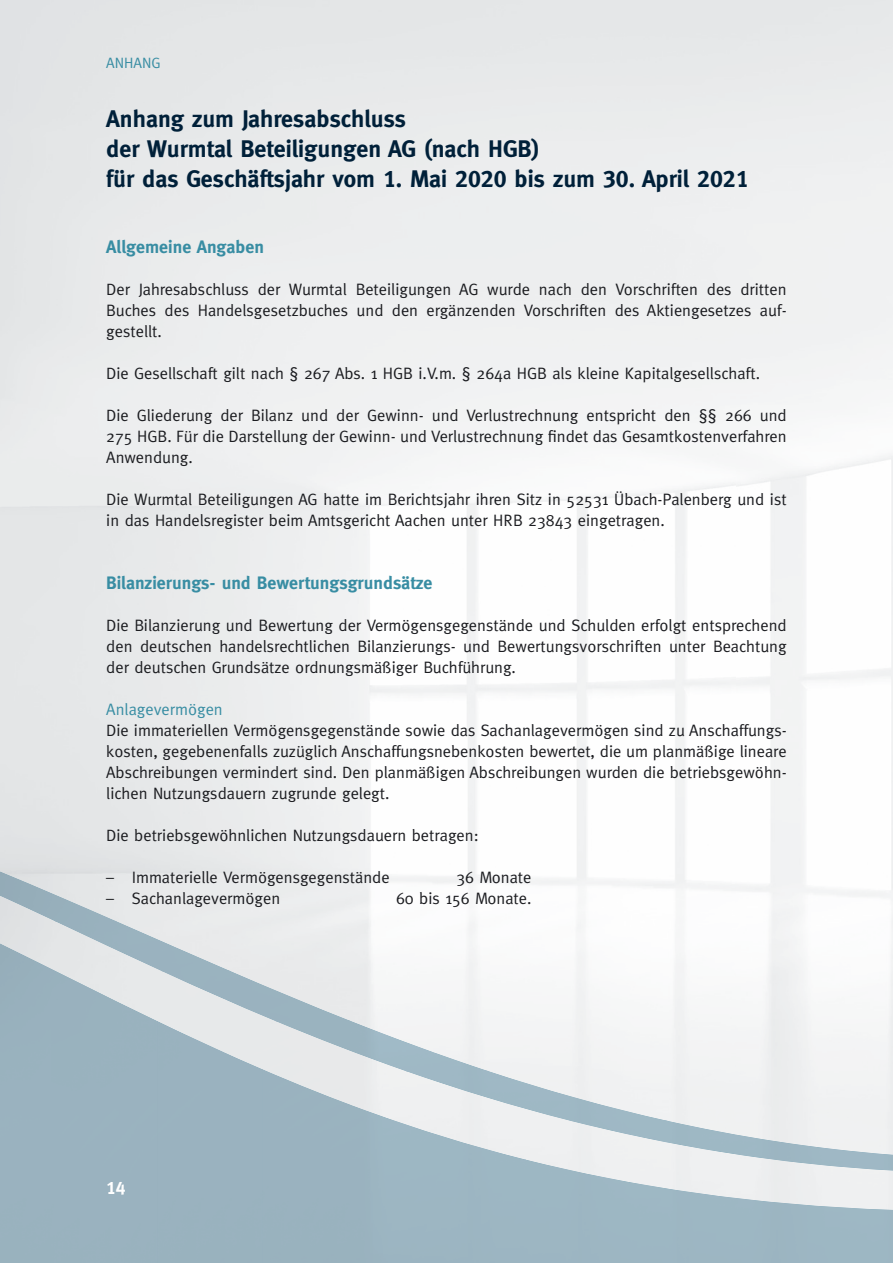
<style>
.page{position:relative;width:893px;height:1263px;background:#fff}
.page>*{position:absolute;margin:0;border:0;box-sizing:border-box;transform-origin:0 0}
.t1{font:700 24px/30px "Meta";color:#002039}
.t2{font:700 18px "Meta";color:#388da3}
.t3{font:18px "Meta Bold Caps";color:#fff}
.t4{font:16.5px/21px "Meta";color:#1b1c20;text-align:justify}
.t5{font:16.5px "Meta";color:#388da3}
.t6{font:15px "Meta";color:#388da3}
.s1{font-family:"Meta Bold Caps";font-weight:400}
</style>
<div class="page">
<img style="left:0;top:871px;width:117px;height:51px">
<img style="left:55px;top:921px;width:176px;height:50px">
<img style="left:161px;top:970px;width:190px;height:51px">
<img style="left:275px;top:1021px;width:214px;height:50px">
<img style="left:405px;top:1071px;width:263px;height:50px">
<img style="left:569px;top:1120px;width:324px;height:39px">
<img style="left:262px;top:1069px;width:106px;height:194px">
<img style="left:367px;top:1111px;width:159px;height:152px">
<img style="left:525px;top:1159px;width:368px;height:104px">
<p class="t6" style="left:106px;top:54px;width:56px">ANHANG</p>
<h1 class="t1" style="left:106px;top:104px;width:644px">Anhang zum Jahresabschluss<br>der Wurmtal Beteiligungen AG (nach HGB)<br>für das Geschäftsjahr vom <span class="s1">1.</span> Mai <span class="s1">2020</span> bis zum <span class="s1">30.</span> April <span class="s1">2021</span></h1>
<p class="t2" style="left:106px;top:237px;width:159px">Allgemeine Angaben</p>
<p class="t4" style="left:106px;top:279px;width:682px">Der Jahresabschluss der Wurmtal Beteiligungen AG wurde nach den Vorschriften des dritten Buches des Handelsgesetzbuches und den ergänzenden Vorschriften des Aktiengesetzes auf&shy;gestellt.</p>
<p class="t4" style="left:106px;top:363px;width:655px">Die Gesellschaft gilt nach § 267 Abs. 1 HGB i.V.m. § 264a HGB als kleine Kapitalgesellschaft.</p>
<p class="t4" style="left:106px;top:405px;width:682px">Die Gliederung der Bilanz und der Gewinn- und Verlustrechnung entspricht den §§ 266 und 275 HGB. Für die Darstellung der Gewinn- und Verlustrechnung findet das Gesamtkostenverfahren Anwendung.</p>
<p class="t4" style="left:106px;top:489px;width:682px">Die Wurmtal Beteiligungen AG hatte im Berichtsjahr ihren Sitz in 52531 Übach-Palenberg und ist in das Handelsregister beim Amtsgericht Aachen unter HRB 23843 eingetragen.</p>
<p class="t2" style="left:106px;top:573px;width:328px">Bilanzierungs- und Bewertungsgrundsätze</p>
<p class="t4" style="left:106px;top:615px;width:682px">Die Bilanzierung und Bewertung der Vermögensgegenstände und Schulden erfolgt entsprechend den deutschen handelsrechtlichen Bilanzierungs- und Bewertungsvorschriften unter Beachtung der deutschen Grundsätze ordnungsmäßiger Buchführung.</p>
<p class="t5" style="left:106px;top:700px;width:118px">Anlagevermögen</p>
<p class="t4" style="left:106px;top:720px;width:682px">Die immateriellen Vermögensgegenstände sowie das Sachanlagevermögen sind zu Anschaffungs&shy;kosten, gegebenenfalls zuzüglich Anschaffungsnebenkosten bewertet, die um planmäßige lineare Abschreibungen vermindert sind. Den planmäßigen Abschreibungen wurden die betriebsgewöhn&shy;lichen Nutzungsdauern zugrunde gelegt.</p>
<p class="t4" style="left:106px;top:825px;width:374px">Die betriebsgewöhnlichen Nutzungsdauern betragen:</p>
<p class="t4" style="left:106px;top:867px;width:285px">– Immaterielle Vermögensgegenstände</p>
<p class="t4" style="left:456px;top:867px;width:77px">36 Monate</p>
<p class="t4" style="left:106px;top:888px;width:175px">– Sachanlagevermögen</p>
<p class="t4" style="left:396px;top:888px;width:137px">60 bis 156 Monate.</p>
<p class="t3" style="left:106px;top:1177px;width:21px">14</p>
</div>
